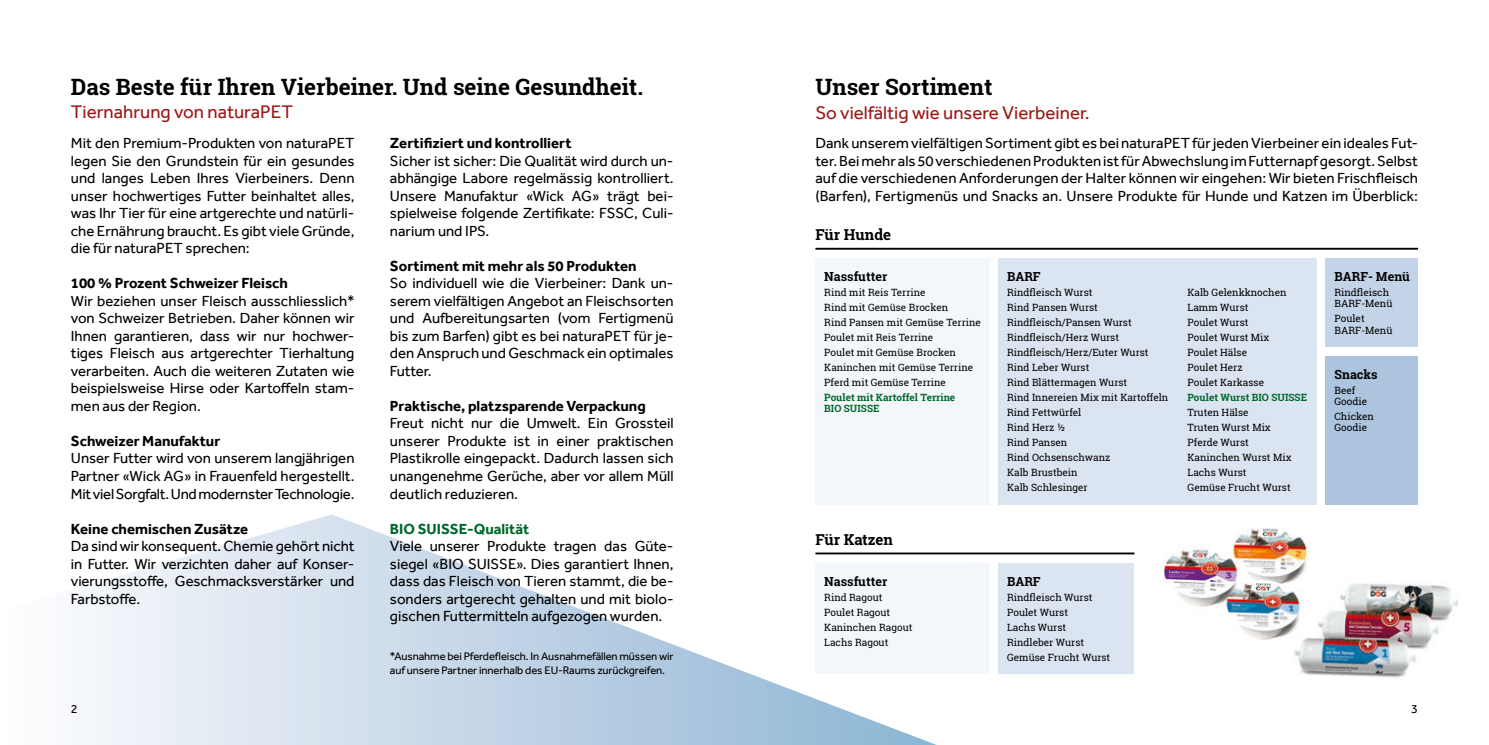
<style>
.page{position:relative;width:1489px;height:745px;background:#fff}
.page>*{position:absolute;margin:0;border:0;box-sizing:border-box;transform-origin:0 0}
.t1{font:700 22.5px "Roboto Slab";color:#000}
.t2{font:18.75px "Effra";color:#9c1917}
.t3{font:15px/17.5px "Effra";color:#000;text-align:justify}
.t4{font:700 15px "Effra";color:#000}
.t5{font:700 15px "Effra";color:#00682c}
.t6{font:700 15px "Roboto Slab";color:#000}
.t7{font:700 12.5px "Roboto Slab";color:#000}
.t8{font:12.5px "Effra";color:#000}
.t9{font:11.25px/13.8px "Effra";letter-spacing:-.01em;color:#000}
.t10{font:10px/15px "Roboto Slab";color:#000}
.t11{font:700 10px/11.2px "Roboto Slab";color:#00682c}
</style>
<div class="page">
<svg style="left:81px;top:514px;width:884px;height:230px"></svg>
<div style="left:815px;top:563px;width:174px;height:110px;background:#f3f6fa"></div>
<div style="left:998px;top:563px;width:136px;height:110px;background:#dbe4f1"></div>
<div style="left:1325px;top:355px;width:92px;height:149px;background:#acc4de"></div>
<img style="left:1294px;top:581px;width:163px;height:97px">
<img style="left:1163px;top:528px;width:145px;height:112px">
<hr style="left:815px;top:248px;width:602px;height:1px;background:#000">
<hr style="left:815px;top:552px;width:319px;height:2px;background:#000">
<div style="left:815px;top:258px;width:174px;height:246px;background:#f3f6fa"></div>
<div style="left:998px;top:258px;width:318px;height:246px;background:#dbe4f1"></div>
<div style="left:1325px;top:258px;width:92px;height:89px;background:#c4d4e8"></div>
<h1 class="t1" style="left:71px;top:71px;width:573px">Das Beste für Ihren Vierbeiner. Und seine Gesundheit.</h1>
<p class="t2" style="left:71px;top:101px;width:223px">Tiernahrung von naturaPET</p>
<p class="t3" style="left:71px;top:134px;width:285px">Mit den Premium-Produkten von naturaPET legen Sie den Grundstein für ein gesundes und langes Leben Ihres Vierbeiners. Denn unser hochwertiges Futter beinhaltet alles, was Ihr Tier für eine artgerechte und natürli&shy;che Ernährung braucht. Es gibt viele Gründe, die für naturaPET sprechen:</p>
<p class="t4" style="left:71px;top:274px;width:219px">100 % Prozent Schweizer Fleisch</p>
<p class="t3" style="left:71px;top:291px;width:285px">Wir beziehen unser Fleisch ausschliesslich* von Schweizer Betrieben. Daher können wir Ihnen garantieren, dass wir nur hochwer&shy;tiges Fleisch aus artgerechter Tierhaltung verarbeiten. Auch die weiteren Zutaten wie beispielsweise Hirse oder Kartoffeln stam&shy;men aus der Region.</p>
<p class="t4" style="left:71px;top:431px;width:151px">Schweizer Manufaktur</p>
<p class="t3" style="left:71px;top:449px;width:285px">Unser Futter wird von unserem langjährigen Partner «Wick AG» in Frauenfeld hergestellt.<br>Mit viel Sorgfalt. Und modernster Technologie.</p>
<p class="t4" style="left:71px;top:519px;width:179px">Keine chemischen Zusätze</p>
<p class="t3" style="left:71px;top:536px;width:285px">Da sind wir konsequent. Chemie gehört nicht in Futter. Wir verzichten daher auf Konser&shy;vierungsstoffe, Geschmacksverstärker und Farbstoffe.</p>
<p class="t4" style="left:390px;top:134px;width:183px">Zertifiziert und kontrolliert</p>
<p class="t3" style="left:390px;top:151px;width:285px">Sicher ist sicher: Die Qualität wird durch un&shy;abhängige Labore regelmässig kontrolliert.<br>Unsere Manufaktur «Wick AG» trägt bei&shy;spielweise folgende Zertifikate: FSSC, Culi&shy;narium und IPS.</p>
<p class="t4" style="left:390px;top:256px;width:248px">Sortiment mit mehr als 50 Produkten</p>
<p class="t3" style="left:390px;top:274px;width:285px">So individuell wie die Vierbeiner: Dank un&shy;serem vielfältigen Angebot an Fleischsorten und Aufbereitungsarten (vom Fertigmenü bis zum Barfen) gibt es bei naturaPET für je&shy;den Anspruch und Geschmack ein optimales Futter.</p>
<p class="t4" style="left:390px;top:396px;width:257px">Praktische, platzsparende Verpackung</p>
<p class="t3" style="left:390px;top:414px;width:285px">Freut nicht nur die Umwelt. Ein Grossteil unserer Produkte ist in einer praktischen Plastikrolle eingepackt. Dadurch lassen sich unangenehme Gerüche, aber vor allem Müll deutlich reduzieren.</p>
<p class="t5" style="left:390px;top:519px;width:141px">BIO SUISSE-Qualität</p>
<p class="t3" style="left:390px;top:536px;width:285px">Viele unserer Produkte tragen das Güte&shy;siegel «BIO SUISSE». Dies garantiert Ihnen, dass das Fleisch von Tieren stammt, die be&shy;sonders artgerecht gehalten und mit biolo&shy;gischen Futtermitteln aufgezogen wurden.</p>
<p class="t9" style="left:390px;top:648px;width:285px">*Ausnahme bei Pferdefleisch. In Ausnahmefällen müssen wir auf unsere Partner innerhalb des EU-Raums zurückgreifen.</p>
<h1 class="t1" style="left:815px;top:71px;width:178px">Unser Sortiment</h1>
<p class="t2" style="left:815px;top:102px;width:276px">So vielfältig wie unsere Vierbeiner.</p>
<p class="t3" style="left:815px;top:134px;width:604px">Dank unserem vielfältigen Sortiment gibt es bei naturaPET für jeden Vierbeiner ein ideales Fut&shy;ter. Bei mehr als 50 verschiedenen Produkten ist für Abwechslung im Futternapf gesorgt. Selbst auf die verschiedenen Anforderungen der Halter können wir eingehen: Wir bieten Frischfleisch (Barfen), Fertigmenüs und Snacks an. Unsere Produkte für Hunde und Katzen im Überblick:</p>
<p class="t6" style="left:815px;top:224px;width:77px">Für Hunde</p>
<p class="t7" style="left:824px;top:268px;width:65px">Nassfutter</p>
<p class="t10" style="left:824px;top:284px;width:158px">Rind mit Reis Terrine<br>Rind mit Gemüse Brocken<br>Rind Pansen mit Gemüse Terrine<br>Poulet mit Reis Terrine<br>Poulet mit Gemüse Brocken<br>Kaninchen mit Gemüse Terrine<br>Pferd mit Gemüse Terrine</p>
<p class="t11" style="left:824px;top:391px;width:132px">Poulet mit Kartoffel Terrine<br>BIO SUISSE</p>
<p class="t6" style="left:815px;top:529px;width:79px">Für Katzen</p>
<p class="t7" style="left:824px;top:572px;width:65px">Nassfutter</p>
<p class="t10" style="left:824px;top:589px;width:90px">Rind Ragout<br>Poulet Ragout<br>Kaninchen Ragout<br>Lachs Ragout</p>
<p class="t7" style="left:1007px;top:268px;width:35px">BARF</p>
<p class="t10" style="left:1007px;top:284px;width:163px">Rindfleisch Wurst<br>Rind Pansen Wurst<br>Rindfleisch/Pansen Wurst<br>Rindfleisch/Herz Wurst<br>Rindfleisch/Herz/Euter Wurst<br>Rind Leber Wurst<br>Rind Blättermagen Wurst<br>Rind Innereien Mix mit Kartoffeln<br>Rind Fettwürfel<br>Rind Herz ½<br>Rind Pansen<br>Rind Ochsenschwanz<br>Kalb Brustbein<br>Kalb Schlesinger</p>
<p class="t10" style="left:1187px;top:284px;width:100px">Kalb Gelenkknochen<br>Lamm Wurst<br>Poulet Wurst<br>Poulet Wurst Mix<br>Poulet Hälse<br>Poulet Herz<br>Poulet Karkasse</p>
<p class="t11" style="left:1187px;top:391px;width:121px">Poulet Wurst BIO SUISSE</p>
<p class="t10" style="left:1187px;top:404px;width:105px">Truten Hälse<br>Truten Wurst Mix<br>Pferde Wurst<br>Kaninchen Wurst Mix<br>Lachs Wurst<br>Gemüse Frucht Wurst</p>
<p class="t7" style="left:1007px;top:572px;width:35px">BARF</p>
<p class="t10" style="left:1007px;top:589px;width:105px">Rindfleisch Wurst<br>Poulet Wurst<br>Lachs Wurst<br>Rindleber Wurst<br>Gemüse Frucht Wurst</p>
<p class="t7" style="left:1334px;top:268px;width:77px">BARF- Menü</p>
<p class="t10" style="left:1334px;top:286px;width:59px;line-height:11.2px">Rindfleisch<br>BARF-Menü</p>
<p class="t10" style="left:1334px;top:313px;width:59px;line-height:11.2px">Poulet<br>BARF-Menü</p>
<p class="t7" style="left:1334px;top:365px;width:45px">Snacks</p>
<p class="t10" style="left:1334px;top:384px;width:34px;line-height:11.2px">Beef<br>Goodie</p>
<p class="t10" style="left:1334px;top:410px;width:41px;line-height:11.2px">Chicken<br>Goodie</p>
<p class="t8" style="left:71px;top:701px;width:8px">2</p>
<p class="t8" style="left:1411px;top:701px;width:8px">3</p>
</div>
